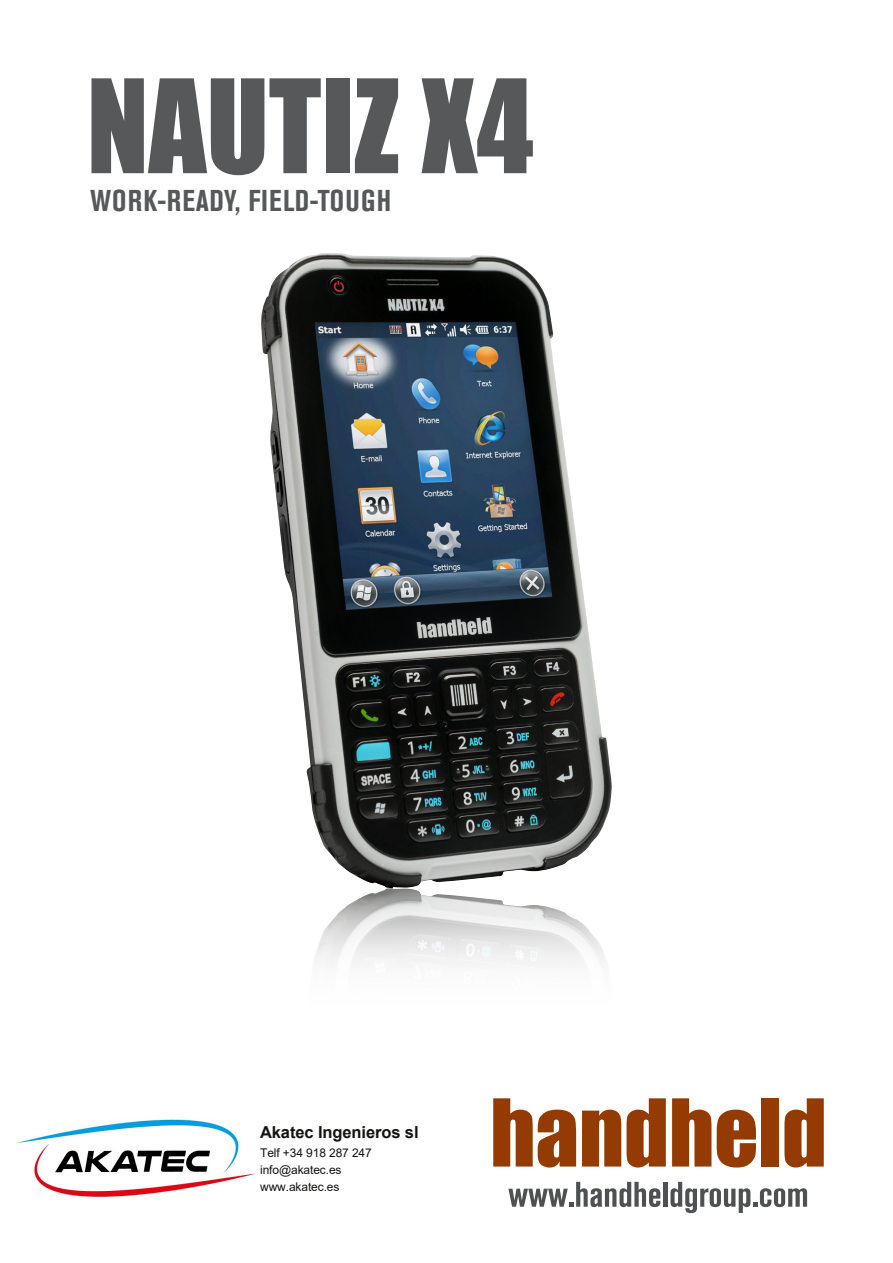
<style>
.page{position:relative;width:893px;height:1263px;background:#fff}
.page>*{position:absolute;margin:0;border:0;box-sizing:border-box;transform-origin:0 0}
.t1{font:120px "Impact";color:#57585a;scale:.95 1}
.t2{font:700 condensed 30px "Akzidenz Grotesk Std";letter-spacing:.04em;color:#57585a}
.t3{font:700 16.5px "Arial";letter-spacing:-.005em;color:#151413}
.t4{font:12px/16.8px "Arial";letter-spacing:-.01em;color:#151413}
</style>
<div class="page">
<img style="left:261px;top:253px;width:351px;height:635px">
<img style="left:314px;top:888px;width:291px;height:249px">
<svg style="left:493px;top:1098px;width:83px;height:69px"></svg>
<svg style="left:582px;top:1109px;width:39px;height:57px;background:#a25727"></svg>
<svg style="left:627px;top:1098px;width:39px;height:69px"></svg>
<svg style="left:672px;top:1098px;width:39px;height:68px"></svg>
<svg style="left:717px;top:1109px;width:39px;height:58px"></svg>
<div style="left:761px;top:1098px;width:18px;height:68px;background:#933b03"></div>
<svg style="left:784px;top:1098px;width:40px;height:69px"></svg>
<svg style="left:508px;top:1182px;width:152px;height:25px"></svg>
<hr style="left:663px;top:1182px;width:4px;height:25px;background:#4e5151">
<svg style="left:670px;top:1182px;width:137px;height:31px"></svg>
<img style="left:17px;top:1119px;width:238px;height:78px">
<p class="t1" style="left:87px;top:33px;width:472px">NAUTIZ X4</p>
<p class="t2" style="left:90px;top:184px;width:303px">WORK-READY, FIELD-TOUGH</p>
<h3 class="t3" style="left:260px;top:1121px;width:160px">Akatec Ingenieros sl</h3>
<p class="t4" style="left:260px;top:1144px;width:113px">Telf +34 918 287 247 info@akatec.es www.akatec.es</p>
</div>
